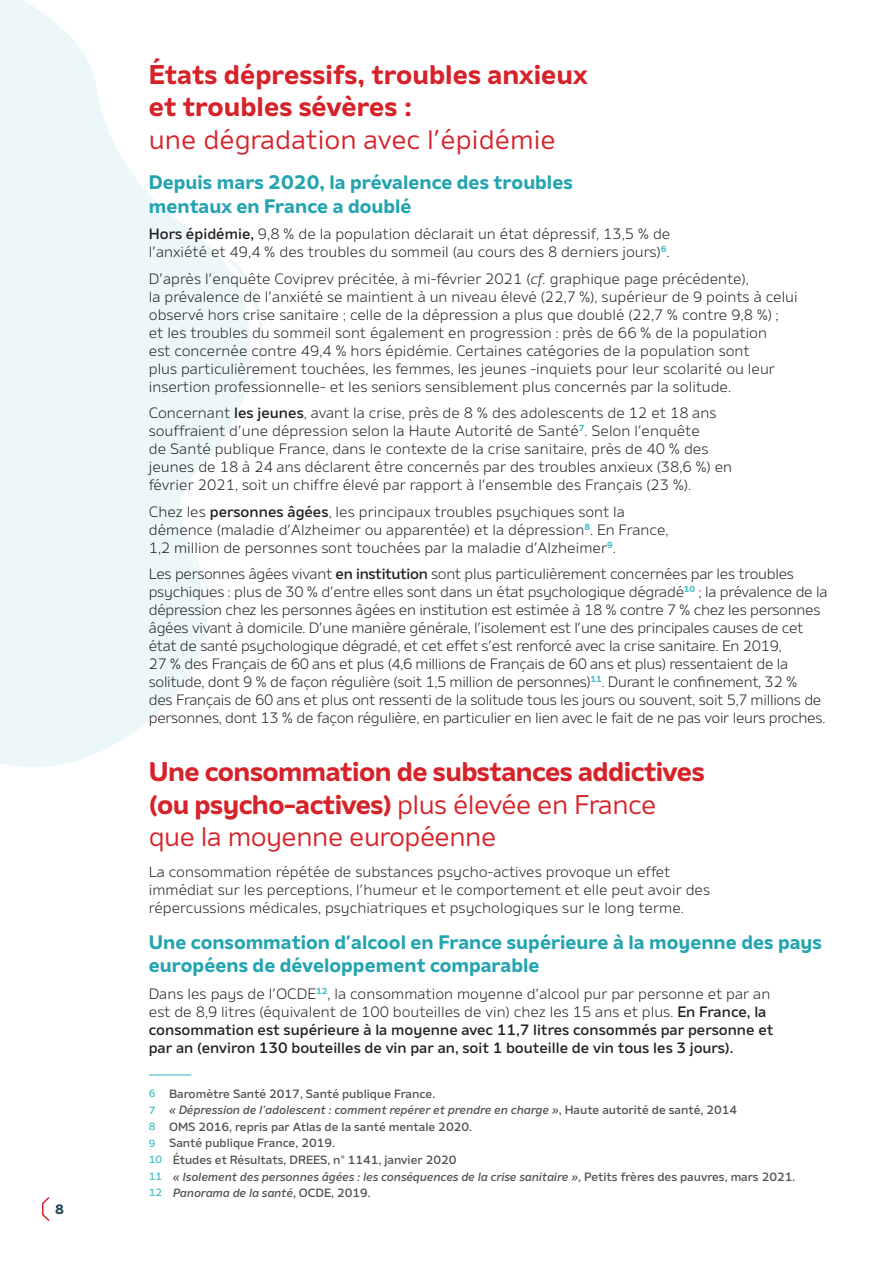
<style>
.page{position:relative;width:893px;height:1263px;background:#fff}
.page>*{position:absolute;margin:0;border:0;box-sizing:border-box;transform-origin:0 0}
.t1{font:700 27px/32.4px "Amino";letter-spacing:-.02em;color:#d6232a}
.t2{font:700 27px/32.4px "Amino";color:#d6232a}
.t3{font:27px "Amino";color:#d6232a}
.t4{font:700 19.5px/23.4px "Amino";color:#23a4b0}
.t5{font:300 15px/18px "Amino";letter-spacing:-.01em;color:#231f20}
.t6{font:500 15px/18px "Amino";color:#231f20}
.t7{font:700 13.5px "Amino";color:#234657}
.t8{font:500 12px/16.5px "Amino";color:#505353}
.s1{font-weight:500}
.s2{font-style:italic}
.s3{font-weight:400}
.s4{font-weight:300}
.s5{font-size:10.5px;color:#41c1c6}
</style>
<div class="page">
<svg style="left:0;top:0;width:264px;height:767px;fill:#ebf7f9"></svg>
<hr style="left:149px;top:1074px;width:42px;height:1px;background:#41c1c6">
<svg style="left:42px;top:1197px;width:8px;height:24px"></svg>
<p class="t7" style="left:55px;top:1201px;width:10px">8</p>
<h1 class="t2" style="left:149px;top:58px;width:440px">États dépressifs, troubles anxieux et troubles sévères :</h1>
<h1 class="t3" style="left:149px;top:123px;width:409px">une dégradation avec l’épidémie</h1>
<h2 class="t4" style="left:149px;top:170px;width:426px">Depuis mars 2020, la prévalence des troubles mentaux en France a doublé</h2>
<p class="t5" style="left:149px;top:225px;width:523px"><span class="s1">Hors épidémie,</span> 9,8 % de la population déclarait un état dépressif, 13,5 % de l’anxiété et 49,4 % des troubles du sommeil (au cours des 8 derniers jours)<sup>6</sup>.</p>
<p class="t5" style="left:149px;top:269px;width:650px">D’après l’enquête Coviprev précitée, à mi-février 2021 (<span class="s2">cf.</span> graphique page précédente),<br>la prévalence de l’anxiété se maintient à un niveau élevé (22,7 %), supérieur de 9 points à celui observé hors crise sanitaire ; celle de la dépression a plus que doublé (22,7 % contre 9,8 %) ;<br>et les troubles du sommeil sont également en progression : près de 66 % de la population<br>est concernée contre 49,4 % hors épidémie. Certaines catégories de la population sont<br>plus particulièrement touchées, les femmes, les jeunes -inquiets pour leur scolarité ou leur insertion professionnelle- et les seniors sensiblement plus concernés par la solitude.</p>
<p class="t5" style="left:149px;top:404px;width:585px">Concernant <span class="s1">les jeunes</span>, avant la crise, près de 8 % des adolescents de 12 et 18 ans souffraient d’une dépression selon la Haute Autorité de Santé<sup>7</sup>. Selon l’enquête<br>de Santé publique France, dans le contexte de la crise sanitaire, près de 40 % des jeunes de 18 à 24 ans déclarent être concernés par des troubles anxieux (38,6 %) en février 2021, soit un chiffre élevé par rapport à l’ensemble des Français (23 %).</p>
<p class="t5" style="left:149px;top:502px;width:521px">Chez les <span class="s1">personnes âgées</span>, les principaux troubles psychiques sont la démence (maladie d’Alzheimer ou apparentée) et la dépression<sup>8</sup>. En France,<br>1,2 million de personnes sont touchées par la maladie d’Alzheimer<sup>9</sup>.</p>
<p class="t5" style="left:149px;top:565px;width:680px">Les personnes âgées vivant <span class="s1">en institution</span> sont plus particulièrement concernées par les troubles psychiques : plus de 30 % d’entre elles sont dans un état psychologique dégradé<sup>10</sup> ; la prévalence de la dépression chez les personnes âgées en institution est estimée à 18 % contre 7 % chez les personnes âgées vivant à domicile. D’une manière générale, l’isolement est l’une des principales causes de cet état de santé psychologique dégradé, et cet effet s’est renforcé avec la crise sanitaire. En 2019,<br>27 % des Français de 60 ans et plus (4,6 millions de Français de 60 ans et plus) ressentaient de la solitude, dont 9 % de façon régulière (soit 1,5 million de personnes)<sup>11</sup>. Durant le confinement, 32 %<br>des Français de 60 ans et plus ont ressenti de la solitude tous les jours ou souvent, soit 5,7 millions de personnes, dont 13 % de façon régulière, en particulier en lien avec le fait de ne pas voir leurs proches.</p>
<h1 class="t1" style="left:149px;top:755px;width:557px">Une consommation de substances addictives (ou psycho-actives) <span class="s3">plus élevée en France que la moyenne européenne</span></h1>
<p class="t5" style="left:149px;top:862px;width:563px">La consommation répétée de substances psycho-actives provoque un effet immédiat sur les perceptions, l’humeur et le comportement et elle peut avoir des répercussions médicales, psychiatriques et psychologiques sur le long terme.</p>
<h2 class="t4" style="left:149px;top:930px;width:675px">Une consommation d’alcool en France supérieure à la moyenne des pays européens de développement comparable</h2>
<p class="t6" style="left:149px;top:984px;width:626px"><span class="s4">Dans les pays de l’OCDE</span><sup>12</sup><span class="s4">, la consommation moyenne d’alcool pur par personne et par an est de 8,9 litres (équivalent de 100 bouteilles de vin) chez les 15 ans et plus.</span> En France, la consommation est supérieure à la moyenne avec 11,7 litres consommés par personne et par an (environ 130 bouteilles de vin par an, soit 1 bouteille de vin tous les 3 jours).</p>
<p class="t8" style="left:149px;top:1085px;width:648px"><span class="s5">6</span> Baromètre Santé 2017, Santé publique France.<br><span class="s5">7</span> <span class="s2">« Dépression de l’adolescent : comment repérer et prendre en charge »</span>, Haute autorité de santé, 2014<br><span class="s5">8</span> OMS 2016, repris par Atlas de la santé mentale 2020.<br><span class="s5">9</span> Santé publique France, 2019.<br><span class="s5">10</span> Études et Résultats, DREES, n° 1141, janvier 2020<br><span class="s5">11</span> <span class="s2">« Isolement des personnes âgées : les conséquences de la crise sanitaire »</span>, Petits frères des pauvres, mars 2021.<br><span class="s5">12</span> <span class="s2">Panorama de la santé</span>, OCDE, 2019.</p>
</div>
